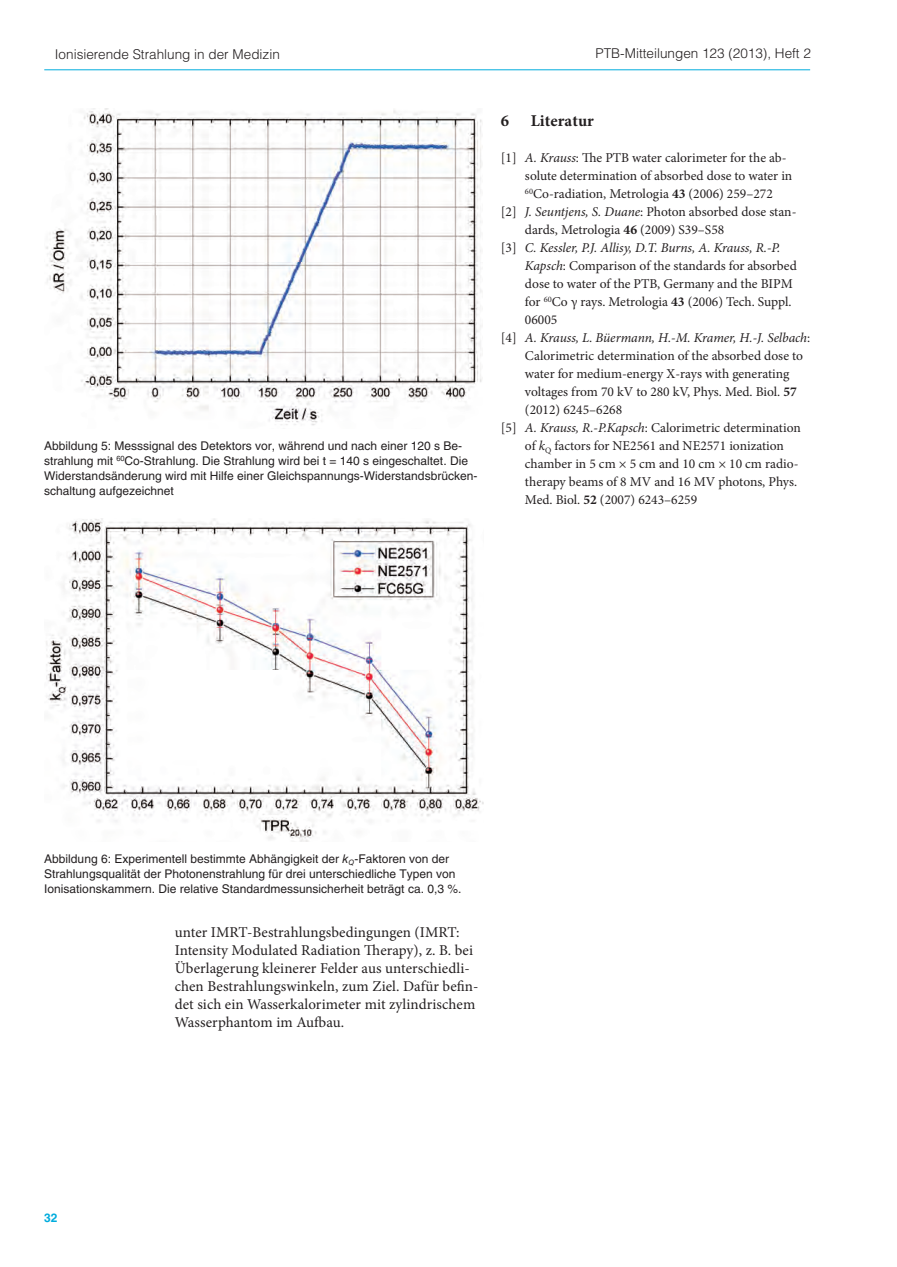
<style>
.page{position:relative;width:897px;height:1267px;background:#fff}
.page>*{position:absolute;margin:0;border:0;box-sizing:border-box;transform-origin:0 0}
.t1{font:700 16.5px "Minion Pro";letter-spacing:.005em;color:#231f20}
.t2{font:15px/18px "Minion Pro";letter-spacing:.005em;color:#231f20}
.t3{font:13.5px "Minion Pro";color:#231f20}
.t4{font:italic 13.5px "Minion Pro";letter-spacing:-.01em;color:#231f20}
.t5{font:300 13.5px "Helvetica LT Std";color:#231f20}
.t6{font:12px/15px "Helvetica LT Std";color:#231f20}
.t7{font:700 12px "Helvetica LT Std";color:#00acdd}
.s1{font-style:italic}
.s2{font-weight:700}
.s3{font-style:normal}
</style>
<div class="page">
<hr style="left:44px;top:70px;width:766px;height:1px;background:#00acdd">
<img style="left:46px;top:518px;width:438px;height:323px">
<img style="left:46px;top:108px;width:436px;height:318px">
<p class="t5" style="left:55px;top:46px;width:226px">Ionisierende Strahlung in der Medizin</p>
<p class="t5" style="left:595px;top:45px;width:217px">PTB-Mitteilungen 123 (2013), Heft 2</p>
<p class="t6" style="left:44px;top:438px;width:434px">Abbildung 5: Messsignal des Detektors vor, während und nach einer 120 s Be&shy;strahlung mit <sup>60</sup>Co-Strahlung. Die Strahlung wird bei t = 140 s eingeschaltet. Die Widerstandsänderung wird mit Hilfe einer Gleichspannungs-Widerstandsbrücken&shy;schaltung aufgezeichnet</p>
<p class="t1" style="left:501px;top:109px;width:10px">6</p>
<p class="t1" style="left:530px;top:109px;width:65px">Literatur</p>
<p class="t3" style="left:501px;top:149px;width:287px">[1] <span class="s1">A. Krauss</span>: The PTB water calorimeter for the ab-</p>
<p class="t3" style="left:525px;top:167px;width:269px">solute determination of absorbed dose to water in</p>
<p class="t3" style="left:525px;top:185px;width:249px"><sup>60</sup>Co-radiation, Metrologia <span class="s2">43</span> (2006) 259–272</p>
<p class="t3" style="left:501px;top:203px;width:297px">[2] <span class="s1">J. Seuntjens, S. Duane</span>: Photon absorbed dose stan-</p>
<p class="t3" style="left:525px;top:221px;width:201px">dards, Metrologia <span class="s2">46</span> (2009) S39–S58</p>
<p class="t4" style="left:501px;top:238px;width:281px"><span class="s3">[3]</span> C. Kessler, P.J. Allisy, D.T. Burns, A. Krauss, R.-P.</p>
<p class="t3" style="left:525px;top:257px;width:273px"><span class="s1">Kapsch</span>: Comparison of the standards for absorbed</p>
<p class="t3" style="left:525px;top:275px;width:269px">dose to water of the PTB, Germany and the BIPM</p>
<p class="t3" style="left:525px;top:293px;width:268px">for <sup>60</sup>Co γ rays. Metrologia <span class="s2">43</span> (2006) Tech. Suppl.</p>
<p class="t3" style="left:525px;top:311px;width:34px">06005</p>
<p class="t4" style="left:501px;top:328px;width:311px"><span class="s3">[4]</span> A. Krauss, L. Büermann, H.-M. Kramer, H.-J. Selbach<span class="s3">:</span></p>
<p class="t3" style="left:525px;top:347px;width:279px">Calorimetric determination of the absorbed dose to</p>
<p class="t3" style="left:525px;top:365px;width:266px">water for medium-energy X-rays with generating</p>
<p class="t3" style="left:525px;top:383px;width:273px">voltages from 70 kV to 280 kV, Phys. Med. Biol. <span class="s2">57</span></p>
<p class="t3" style="left:525px;top:401px;width:99px">(2012) 6245–6268</p>
<p class="t3" style="left:501px;top:419px;width:301px">[5] <span class="s1">A. Krauss, R.-P.Kapsch</span>: Calorimetric determination</p>
<p class="t3" style="left:525px;top:437px;width:260px">of <span class="s1">k</span><sub>Q</sub> factors for NE2561 and NE2571 ionization</p>
<p class="t3" style="left:525px;top:455px;width:275px">chamber in 5 cm × 5 cm and 10 cm × 10 cm radio-</p>
<p class="t3" style="left:525px;top:473px;width:273px">therapy beams of 8 MV and 16 MV photons, Phys.</p>
<p class="t3" style="left:525px;top:491px;width:174px">Med. Biol. <span class="s2">52</span> (2007) 6243–6259</p>
<p class="t6" style="left:44px;top:850px;width:418px">Abbildung 6: Experimentell bestimmte Abhängigkeit der <span class="s1">k</span><sub>Q</sub>-Faktoren von der<br>Strahlungsqualität der Photonenstrahlung für drei unterschiedliche Typen von<br>Ionisationskammern. Die relative Standardmessunsicherheit beträgt ca. 0,3 %.</p>
<p class="t7" style="left:44px;top:1210px;width:15px">32</p>
<p class="t2" style="left:175px;top:922px;width:305px">unter IMRT-Bestrahlungsbedingungen (IMRT:<br>Intensity Modulated Radiation Therapy), z. B. bei Überlagerung kleinerer Felder aus unterschiedli&shy;chen Bestrahlungswinkeln, zum Ziel. Dafür befin&shy;det sich ein Wasserkalorimeter mit zylindrischem Wasserphantom im Aufbau.</p>
</div>
